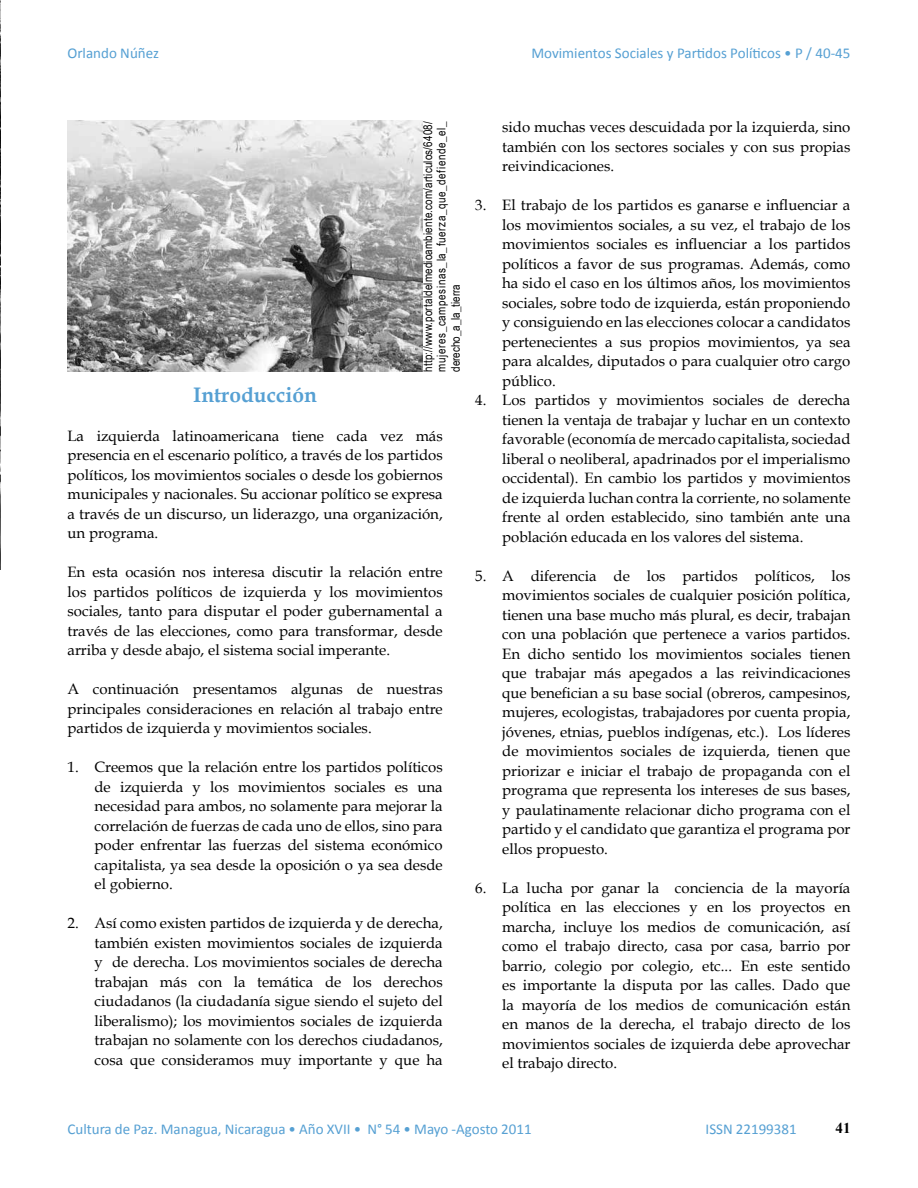
<style>
.page{position:relative;width:918px;height:1188px;background:#fff}
.page>*{position:absolute;margin:0;border:0;box-sizing:border-box;transform-origin:0 0}
.t1{font:700 21px "Book Antiqua";color:#56a0d3}
.t2{font:15px/19.5px "Book Antiqua";color:#000;text-align:justify}
.t3{font:15px "Calibri";color:#56a0d3}
.t4{font:700 15px "Times New Roman";color:#000}
.t5{font:12px/14px "Arial Narrow";letter-spacing:.05em;color:#000;text-align:justify}
</style>
<div class="page">
<img style="left:0;top:1px;width:1px;height:568px">
<img style="left:67px;top:121px;width:356px;height:250px">
<p class="t3" style="left:68px;top:44px;width:93px">Orlando Núñez</p>
<p class="t3" style="left:531px;top:44px;width:321px">Movimientos Sociales y Partidos Políticos • P / 40-45</p>
<p class="t5" style="left:420px;top:372px;width:252px;rotate:-90deg">http://www.portaldelmedioambiente.com/articulos/6408/ mujeres_campesinas_la_fuerza_que_defiende_el_ derecho_a_la_tierra</p>
<h1 class="t1" style="left:193px;top:380px;width:125px">Introducción</h1>
<p class="t2" style="left:68px;top:426px;width:377px">La izquierda latinoamericana tiene cada vez más presencia en el escenario político, a través de los partidos políticos, los movimientos sociales o desde los gobiernos municipales y nacionales. Su accionar político se expresa a través de un discurso, un liderazgo, una organización, un programa.</p>
<p class="t2" style="left:68px;top:562px;width:377px">En esta ocasión nos interesa discutir la relación entre los partidos políticos de izquierda y los movimientos sociales, tanto para disputar el poder gubernamental a través de las elecciones, como para transformar, desde arriba y desde abajo, el sistema social imperante.</p>
<p class="t2" style="left:68px;top:679px;width:377px">A continuación presentamos algunas de nuestras principales consideraciones en relación al trabajo entre partidos de izquierda y movimientos sociales.</p>
<p class="t2" style="left:94px;top:757px;width:350px;text-indent:-27px">1. Creemos que la relación entre los partidos políticos de izquierda y los movimientos sociales es una necesidad para ambos, no solamente para mejorar la correlación de fuerzas de cada uno de ellos, sino para poder enfrentar las fuerzas del sistema económico capitalista, ya sea desde la oposición o ya sea desde el gobierno.</p>
<p class="t2" style="left:94px;top:913px;width:350px;text-indent:-27px">2. Así como existen partidos de izquierda y de derecha, también existen movimientos sociales de izquierda y de derecha. Los movimientos sociales de derecha trabajan más con la temática de los derechos ciudadanos (la ciudadanía sigue siendo el sujeto del liberalismo); los movimientos sociales de izquierda trabajan no solamente con los derechos ciudadanos, cosa que consideramos muy importante y que ha</p>
<p class="t2" style="left:502px;top:117px;width:350px">sido muchas veces descuidada por la izquierda, sino también con los sectores sociales y con sus propias reivindicaciones.</p>
<p class="t2" style="left:502px;top:195px;width:350px;text-indent:-27px">3. El trabajo de los partidos es ganarse e influenciar a los movimientos sociales, a su vez, el trabajo de los movimientos sociales es influenciar a los partidos políticos a favor de sus programas. Además, como ha sido el caso en los últimos años, los movimientos sociales, sobre todo de izquierda, están proponiendo y consiguiendo en las elecciones colocar a candidatos pertenecientes a sus propios movimientos, ya sea para alcaldes, diputados o para cualquier otro cargo público.</p>
<p class="t2" style="left:502px;top:390px;width:350px;text-indent:-27px">4. Los partidos y movimientos sociales de derecha tienen la ventaja de trabajar y luchar en un contexto favorable (economía de mercado capitalista, sociedad liberal o neoliberal, apadrinados por el imperialismo occidental). En cambio los partidos y movimientos de izquierda luchan contra la corriente, no solamente frente al orden establecido, sino también ante una población educada en los valores del sistema.</p>
<p class="t2" style="left:502px;top:566px;width:350px;text-indent:-27px">5. A diferencia de los partidos políticos, los movimientos sociales de cualquier posición política, tienen una base mucho más plural, es decir, trabajan con una población que pertenece a varios partidos.<br>En dicho sentido los movimientos sociales tienen que trabajar más apegados a las reivindicaciones que benefician a su base social (obreros, campesinos, mujeres, ecologistas, trabajadores por cuenta propia, jóvenes, etnias, pueblos indígenas, etc.). Los líderes de movimientos sociales de izquierda, tienen que priorizar e iniciar el trabajo de propaganda con el programa que representa los intereses de sus bases, y paulatinamente relacionar dicho programa con el partido y el candidato que garantiza el programa por ellos propuesto.</p>
<p class="t2" style="left:502px;top:878px;width:350px;text-indent:-27px">6. La lucha por ganar la conciencia de la mayoría política en las elecciones y en los proyectos en marcha, incluye los medios de comunicación, así como el trabajo directo, casa por casa, barrio por barrio, colegio por colegio, etc... En este sentido es importante la disputa por las calles. Dado que la mayoría de los medios de comunicación están en manos de la derecha, el trabajo directo de los movimientos sociales de izquierda debe aprovechar el trabajo directo.</p>
<p class="t3" style="left:68px;top:1120px;width:466px">Cultura de Paz. Managua, Nicaragua • Año XVII • N° 54 • Mayo -Agosto 2011</p>
<p class="t3" style="left:706px;top:1120px;width:93px">ISSN 22199381</p>
<p class="t4" style="left:836px;top:1117px;width:16px">41</p>
</div>
